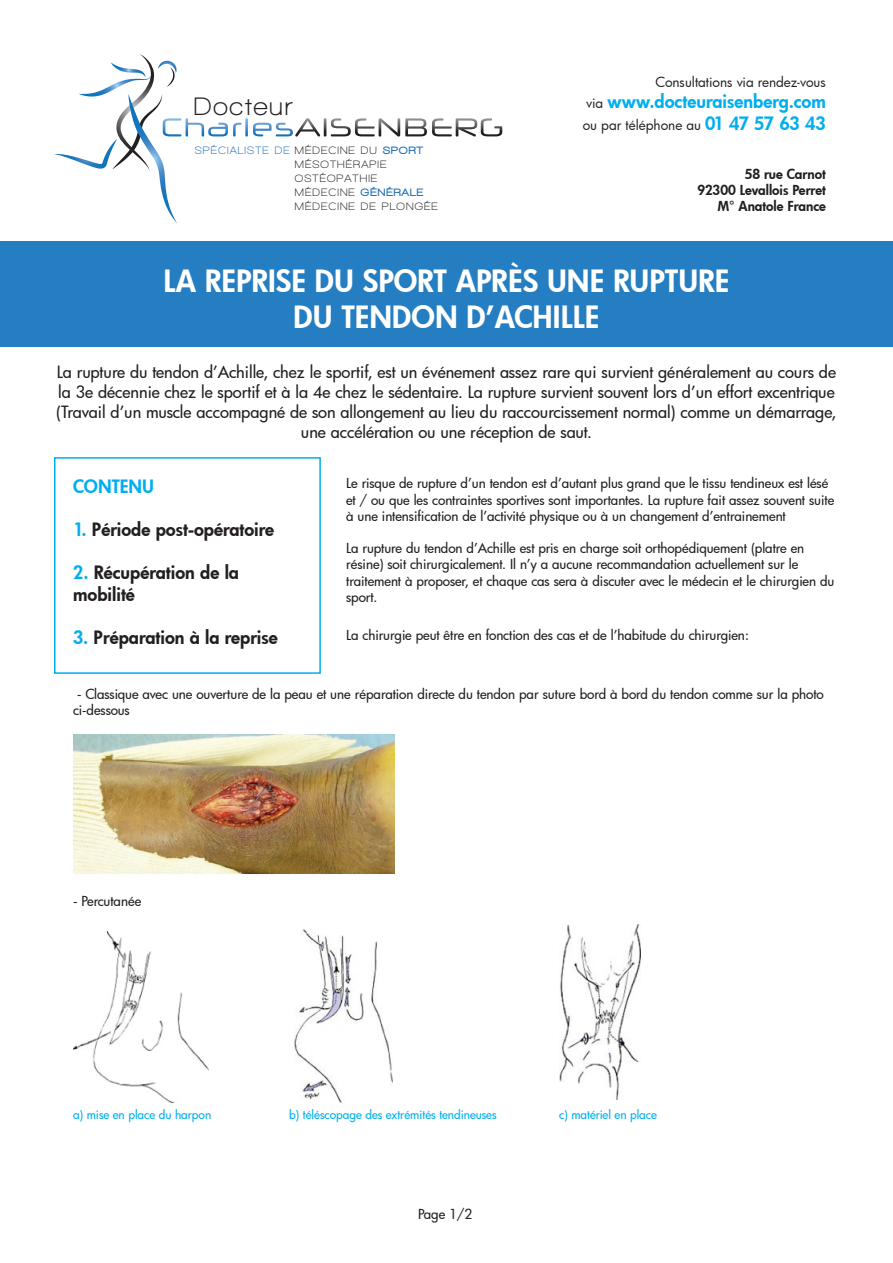
<style>
.page{position:relative;width:893px;height:1263px;background:#fff}
.page>*{position:absolute;margin:0;border:0;box-sizing:border-box;transform-origin:0 0}
.t1{font:30px "Futura Hv";color:#fff}
.t2{font:700 25.8px "Walkway";letter-spacing:.07em;color:#231f20}
.t3{font:18px/21.6px "Futura Hv";color:#231f20}
.t4{font:18px "Futura Hv";color:#00aeef}
.t5{font:16.5px/19.8px "Futura Md";letter-spacing:-.005em;color:#231f20;text-align:center}
.t6{font:13.5px/16.2px "Futura Md";letter-spacing:-.005em;color:#231f20}
.t7{font:13.5px "Futura Bk";color:#231f20}
.t8{font:13.5px/16.2px "Futura Hv";color:#231f20;text-align:right}
.t9{font:12px "Futura Md";letter-spacing:-.005em;color:#00aeef}
.t10{font:700 10.95px/14.1px "Walkway";letter-spacing:.1em;color:#231f20}
.t11{font:700 10.95px "Walkway";letter-spacing:.1em;color:#1f6fb8}
.s1{font-weight:900;color:#1f6fb8}
.s2{font-family:"Futura Bk";font-size:13.5px;color:#231f20}
.s3{font-family:"Futura Hv";font-size:18px;color:#00aeef}
.s4{color:#00aeef}
</style>
<div class="page">
<svg style="left:245px;top:118px;width:3px;height:19px"></svg>
<svg style="left:253px;top:118px;width:249px;height:19px"></svg>
<svg style="left:54px;top:54px;width:188px;height:169px"></svg>
<div style="left:54px;top:457px;width:267px;height:217px;border:2px solid #00aeef"></div>
<img style="left:73px;top:734px;width:321px;height:139px">
<img style="left:73px;top:932px;width:136px;height:170px">
<img style="left:294px;top:929px;width:98px;height:173px">
<img style="left:560px;top:924px;width:80px;height:175px">
<div style="left:0;top:241px;width:893px;height:106px;background:#247ec1"></div>
<h2 class="t2" style="left:194px;top:92px;width:101px">Docteur</h2>
<p class="t11" style="left:195px;top:144px;width:97px">SPÉCIALISTE DE</p>
<p class="t10" style="left:295px;top:143px;width:144px">MÉDECINE DU <span class="s1">SPORT<br></span>MÉSOTHÉRAPIE<br>OSTÉOPATHIE<br>MÉDECINE <span class="s1">GÉNÉRALE<br></span>MÉDECINE DE PLONGÉE</p>
<p class="t7" style="left:655px;top:73px;width:172px">Consultations via rendez-vous</p>
<h3 class="t4" style="left:586px;top:90px;width:241px"><span class="s2">via</span> www.docteuraisenberg.com</h3>
<p class="t7" style="left:583px;top:116px;width:245px">ou par téléphone au <span class="s3">01 47 57 63 43</span></p>
<p class="t8" style="left:697px;top:165px;width:130px">58 rue Carnot<br>92300 Levallois Perret<br>M° Anatole France</p>
<h1 class="t1" style="left:163px;top:260px;width:58px">La repr</h1>
<h1 class="t1" style="left:268px;top:260px;width:128px">ise du sport</h1>
<h1 class="t1" style="left:456px;top:260px;width:111px">après une</h1>
<h1 class="t1" style="left:613px;top:260px;width:18px">rupture</h1>
<h1 class="t1" style="left:293px;top:296px;width:281px">du tendon d’achille</h1>
<p class="t5" style="left:56px;top:362px;width:782px">La rupture du tendon d’Achille, chez le sportif, est un événement assez rare qui survient généralement au cours de la 3e décennie chez le sportif et à la 4e chez le sédentaire. La rupture survient souvent lors d’un effort excentrique (Travail d’un muscle accompagné de son allongement au lieu du raccourcissement normal) comme un démarrage, une accélération ou une réception de saut.</p>
<h3 class="t4" style="left:73px;top:474px;width:82px">CONTENU</h3>
<h3 class="t3" style="left:73px;top:518px;width:203px"><span class="s4">1.</span> Période post-opératoire</h3>
<h3 class="t3" style="left:73px;top:561px;width:167px"><span class="s4">2.</span> Récupération de la mobilité</h3>
<h3 class="t3" style="left:73px;top:626px;width:206px"><span class="s4">3.</span> Préparation à la reprise</h3>
<p class="t6" style="left:346px;top:475px;width:490px">Le risque de rupture d’un tendon est d’autant plus grand que le tissu tendineux est lésé et / ou que les contraintes sportives sont importantes. La rupture fait assez souvent suite à une intensification de l’activité physique ou à un changement d’entrainement</p>
<p class="t6" style="left:346px;top:540px;width:490px">La rupture du tendon d’Achille est pris en charge soit orthopédiquement (platre en résine) soit chirurgicalement. Il n’y a aucune recommandation actuellement sur le traitement à proposer, et chaque cas sera à discuter avec le médecin et le chirurgien du sport.</p>
<p class="t6" style="left:346px;top:626px;width:404px">La chirurgie peut être en fonction des cas et de l’habitude du chirurgien:</p>
<p class="t6" style="left:73px;top:686px;width:752px">- Classique avec une ouverture de la peau et une réparation directe du tendon par suture bord à bord du tendon comme sur la photo ci-dessous</p>
<p class="t6" style="left:73px;top:892px;width:70px">- Percutanée</p>
<p class="t9" style="left:73px;top:1106px;width:140px">a) mise en place du harpon</p>
<p class="t9" style="left:289px;top:1106px;width:209px">b) téléscopage des extrémités tendineuses</p>
<p class="t9" style="left:559px;top:1106px;width:99px">c) matériel en place</p>
<p class="t6" style="left:418px;top:1206px;width:56px">Page 1/2</p>
</div>
